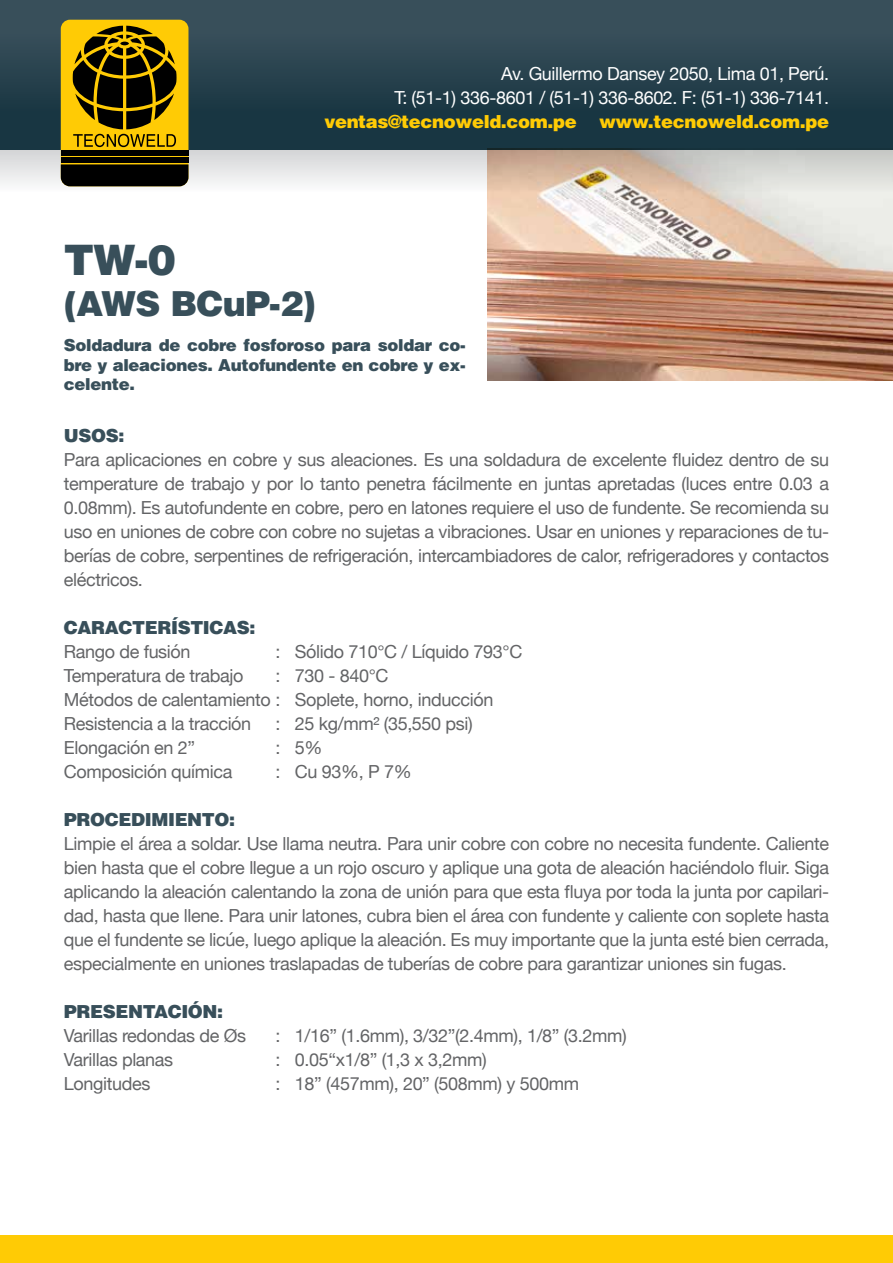
<style>
.page{position:relative;width:893px;height:1263px;background:#fff}
.page>*{position:absolute;margin:0;border:0;box-sizing:border-box;transform-origin:0 0}
.t1{font:900 42px "Helvetica";color:#384f5a}
.t2{font:900 34.5px "Helvetica";letter-spacing:-.02em;color:#384f5a}
.t3{font:18px/24px "Helvetica Neue";letter-spacing:-.02em;color:#636466;text-align:justify}
.t4{font:18px/24px "Helvetica Neue";letter-spacing:-.02em;color:#fff;text-align:right}
.t5{font:900 18px "Helvetica";letter-spacing:-.02em;color:#384f5a}
.t6{font:900 18px "Helvetica";letter-spacing:-.02em;color:#ffcb05}
.t7{font:900 16.5px/19.8px "Helvetica";letter-spacing:-.02em;color:#384f5a;text-align:justify}
</style>
<div class="page">
<div style="left:0;top:150px;width:893px;height:75px;background:linear-gradient(to bottom,#d9dadb,#fff)"></div>
<div style="left:0;top:0;width:893px;height:150px;background:linear-gradient(to bottom,#3e535e,#13313d)"></div>
<div style="left:61px;top:20px;width:127px;height:166px;background:#ffcb05;border-radius:9px"></div>
<svg style="left:73px;top:26px;width:104px;height:121px"></svg>
<div style="left:61px;top:164px;width:127px;height:22px;background:#000"></div>
<div style="left:61px;top:157px;width:127px;height:6px;background:#000"></div>
<div style="left:61px;top:150px;width:127px;height:6px;background:#000"></div>
<div style="left:0;top:1235px;width:893px;height:28px;background:#ffcb05"></div>
<img style="left:487px;top:149px;width:406px;height:232px">
<p class="t4" style="left:394px;top:62px;width:436px">Av. Guillermo Dansey 2050, Lima 01, Perú.<br>T: (51-1) 336-8601 / (51-1) 336-8602. F: (51-1) 336-7141.</p>
<p class="t6" style="left:324px;top:110px;width:506px">ventas@tecnoweld.com.pe www.tecnoweld.com.pe</p>
<h1 class="t1" style="left:64px;top:232px;width:113px">TW-0</h1>
<h2 class="t2" style="left:64px;top:281px;width:253px">(AWS BCuP-2)</h2>
<p class="t7" style="left:64px;top:334px;width:403px">Soldadura de cobre fosforoso para soldar co&shy;bre y aleaciones. Autofundente en cobre y ex&shy;celente.</p>
<p class="t5" style="left:64px;top:424px;width:62px">USOS:</p>
<p class="t3" style="left:64px;top:449px;width:767px">Para aplicaciones en cobre y sus aleaciones. Es una soldadura de excelente fluidez dentro de su temperature de trabajo y por lo tanto penetra fácilmente en juntas apretadas (luces entre 0.03 a 0.08mm). Es autofundente en cobre, pero en latones requiere el uso de fundente. Se recomienda su uso en uniones de cobre con cobre no sujetas a vibraciones. Usar en uniones y reparaciones de tu&shy;berías de cobre, serpentines de refrigeración, intercambiadores de calor, refrigeradores y contactos eléctricos.</p>
<p class="t5" style="left:64px;top:616px;width:193px">CARACTERÍSTICAS:</p>
<p class="t3" style="left:64px;top:641px;width:128px">Rango de fusión</p>
<p class="t3" style="left:275px;top:641px;width:248px">: Sólido 710°C / Líquido 793°C</p>
<p class="t3" style="left:64px;top:665px;width:181px">Temperatura de trabajo</p>
<p class="t3" style="left:64px;top:665px;width:431px;text-align:left;text-indent:212px">: 730 - 840°C<br>Métodos de calentamiento : Soplete, horno, inducción<br>Resistencia a la tracción</p>
<p class="t3" style="left:275px;top:713px;width:199px">: 25 kg/mm² (35,550 psi)</p>
<p class="t3" style="left:64px;top:737px;width:133px">Elongación en 2”</p>
<p class="t3" style="left:275px;top:737px;width:49px">: 5%</p>
<p class="t3" style="left:64px;top:761px;width:170px">Composición química</p>
<p class="t3" style="left:275px;top:761px;width:138px">: Cu 93%, P 7%</p>
<p class="t5" style="left:64px;top:808px;width:173px">PROCEDIMIENTO:</p>
<p class="t3" style="left:64px;top:833px;width:767px">Limpie el área a soldar. Use llama neutra. Para unir cobre con cobre no necesita fundente. Caliente bien hasta que el cobre llegue a un rojo oscuro y aplique una gota de aleación haciéndolo fluir. Siga aplicando la aleación calentando la zona de unión para que esta fluya por toda la junta por capilari&shy;dad, hasta que llene. Para unir latones, cubra bien el área con fundente y caliente con soplete hasta que el fundente se licúe, luego aplique la aleación. Es muy importante que la junta esté bien cerrada, especialmente en uniones traslapadas de tuberías de cobre para garantizar uniones sin fugas.</p>
<p class="t5" style="left:64px;top:1000px;width:161px">PRESENTACIÓN:</p>
<p class="t3" style="left:64px;top:1025px;width:184px">Varillas redondas de Øs</p>
<p class="t3" style="left:275px;top:1025px;width:353px">: 1/16” (1.6mm), 3/32”(2.4mm), 1/8” (3.2mm)</p>
<p class="t3" style="left:64px;top:1049px;width:111px">Varillas planas</p>
<p class="t3" style="left:275px;top:1049px;width:213px">: 0.05“x1/8” (1,3 x 3,2mm)</p>
<p class="t3" style="left:64px;top:1073px;width:88px">Longitudes</p>
<p class="t3" style="left:275px;top:1073px;width:305px">: 18” (457mm), 20” (508mm) y 500mm</p>
</div>
